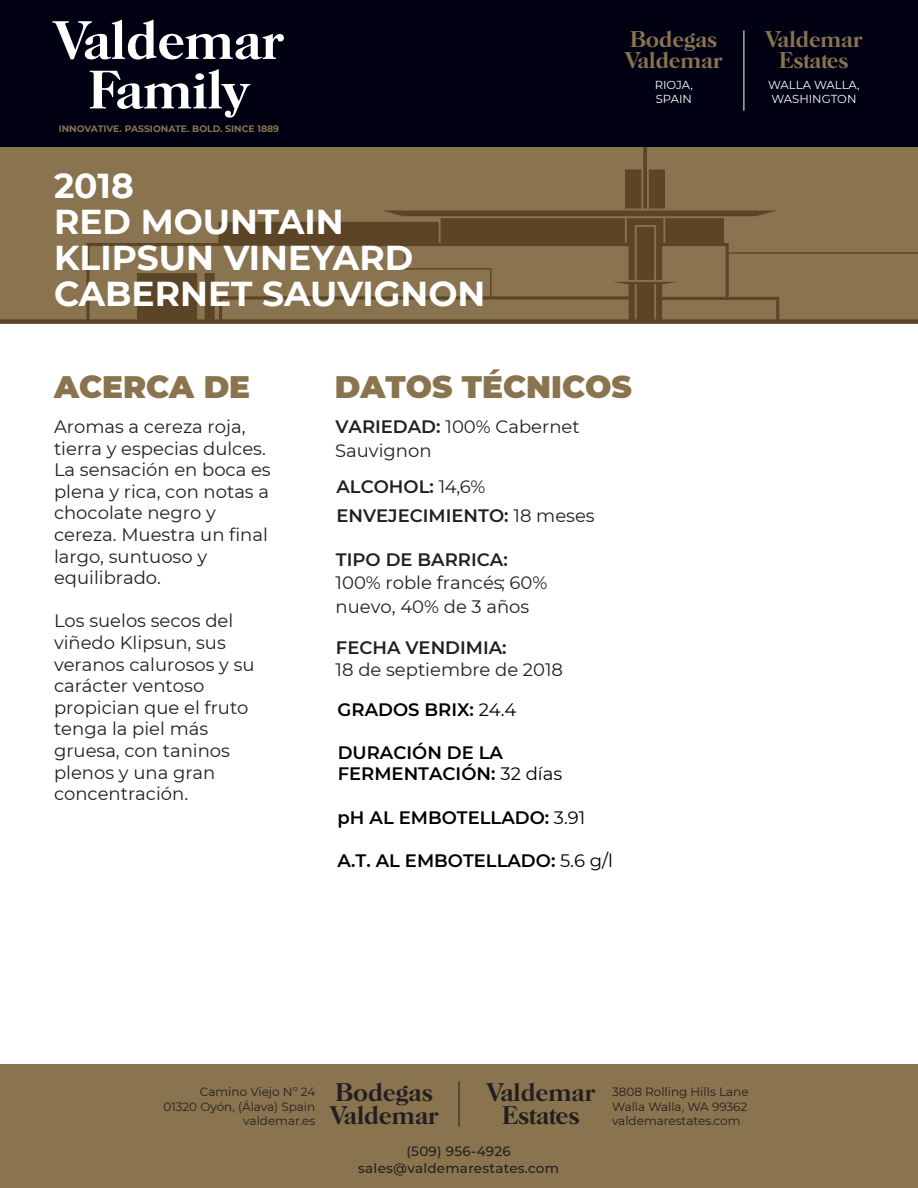
<style>
.page{position:relative;width:918px;height:1188px;background:#fff}
.page>*{position:absolute;margin:0;border:0;box-sizing:border-box;transform-origin:0 0}
.t1{font:500 52.2px "Horsham Serial";color:#fff}
.t2{font:700 34.5px/36px "Montserrat";color:#fff}
.t3{font:900 31.05px "Montserrat";color:#89744f}
.t4{font:500 24.6px/23.4px "Horsham Serial";color:#231f20}
.t5{font:500 22.05px/20.9px "Horsham Serial";color:#89744f}
.t6{font:18px/21.6px "Montserrat";color:#231f20}
.t7{font:600 18px/21.6px "Montserrat";color:#000}
.t8{font:600 18px/28.8px "Montserrat";color:#231f20}
.t9{font:500 13.5px "Montserrat";letter-spacing:.02em;color:#231f20}
.t10{font:12px "Montserrat";color:#231f20}
.t11{font:11.55px/14px "Montserrat";color:#fff}
.t12{font:700 9.3px "Montserrat";color:#89744f}
.s1{font-weight:600}
.s2{font-weight:400}
.s3{font-style:inherit}
</style>
<div class="page">
<svg style="left:0;top:147px;width:918px;height:177px;background:#806b47"></svg>
<div style="left:0;top:0;width:918px;height:147px;background:#000013"></div>
<hr style="left:744px;top:30px;width:1px;height:81px;background:#fff">
<div style="left:0;top:1064px;width:918px;height:124px;background:#89744f"></div>
<hr style="left:459px;top:1081px;width:1px;height:46px;background:#231f20">
<p class="t1" style="left:55px;top:8px;width:230px">Valdemar</p>
<p class="t1" style="left:89px;top:57px;width:161px">Family</p>
<p class="t12" style="left:59px;top:122px;width:222px">INNOVATIVE. PASSIONATE. BOLD. SINCE 1889</p>
<p class="t2" style="left:54px;top:166px;width:81px">2018</p>
<p class="t2" style="left:54px;top:202px;width:361px">RED MOUNTAIN<br>KLIPSUN VINEYARD</p>
<p class="t2" style="left:54px;top:274px;width:433px">CABERNET SAUVIGNON</p>
<p class="t5" style="left:626px;top:28px;width:98px">Bodegas<br>Valdemar</p>
<p class="t11" style="left:655px;top:78px;width:40px">RIOJA,<br>SPAIN</p>
<p class="t3" style="left:54px;top:364px;width:198px">ACERCA DE</p>
<p class="t6" style="left:54px;top:415px;width:218px">Aromas a cereza roja, tierra y especias dulces.<br>La sensación en boca es plena y rica, con notas a chocolate negro y cereza. Muestra un final largo, suntuoso y equilibrado.</p>
<p class="t6" style="left:54px;top:610px;width:202px">Los suelos secos del viñedo Klipsun, sus veranos calurosos y su carácter ventoso propician que el fruto tenga la piel más gruesa, con taninos plenos y una gran concentración.</p>
<p class="t3" style="left:335px;top:364px;width:299px">DATOS TÉCNICOS</p>
<p class="t6" style="left:335px;top:414px;width:246px;line-height:24px"><span class="s1">VARIEDAD:</span> 100% Cabernet<br>Sauvignon</p>
<p class="t8" style="left:336px;top:472px;width:260px">ALCOHOL: <span class="s2">14,6%<br></span>ENVEJECIMIENTO: <span class="s2">18 meses</span></p>
<p class="t6" style="left:336px;top:546px;width:213px;line-height:24px"><span class="s1">TIPO DE BARRICA:<br></span>100% <span class="s3">roble francés</span>; 60% nuevo, 40% de 3 años</p>
<p class="t6" style="left:336px;top:636px;width:229px"><span class="s1">FECHA VENDIMIA:<br></span>18 de septiembre de 2018</p>
<p class="t7" style="left:338px;top:698px;width:180px">GRADOS BRIX: <span class="s2">2</span><span class="s2">4.4</span></p>
<p class="t7" style="left:338px;top:741px;width:226px">DURACIÓN DE LA<br>FERMENTACIÓN: <span class="s2">3</span><span class="s2">2</span> <span class="s2">días</span></p>
<p class="t7" style="left:338px;top:806px;width:249px">pH AL EMBOTELLADO: <span class="s2">3.</span><span class="s2">91</span></p>
<p class="t7" style="left:338px;top:849px;width:277px">A.T. AL EMBOTELLADO: <span class="s2">5</span><span class="s2">.</span><span class="s2">6</span> <span class="s2">g/l</span></p>
<p class="t5" style="left:766px;top:28px;width:98px">Valdemar</p>
<p class="t5" style="left:779px;top:49px;width:71px">Estates</p>
<p class="t11" style="left:768px;top:78px;width:93px">WALLA WALLA,<br>WASHINGTON</p>
<p class="t10" style="left:200px;top:1084px;width:117px">Camino Viejo Nº 24</p>
<p class="t10" style="left:164px;top:1098px;width:153px">01320 Oyón, (Álava) Spain</p>
<p class="t10" style="left:243px;top:1113px;width:73px">valdemar.es</p>
<p class="t4" style="left:331px;top:1080px;width:109px">Bodegas<br>Valdemar</p>
<p class="t4" style="left:487px;top:1080px;width:109px">Valdemar</p>
<p class="t4" style="left:502px;top:1104px;width:79px">Estates</p>
<p class="t9" style="left:407px;top:1142px;width:106px">(509) 956-4926</p>
<p class="t9" style="left:358px;top:1158px;width:202px">sales@valdemarestates.com</p>
<p class="t10" style="left:612px;top:1084px;width:138px">3808 Rolling Hills Lane</p>
<p class="t10" style="left:612px;top:1098px;width:137px">Walla Walla, WA 99362</p>
<p class="t10" style="left:612px;top:1113px;width:130px">valdemarestates.com</p>
</div>
